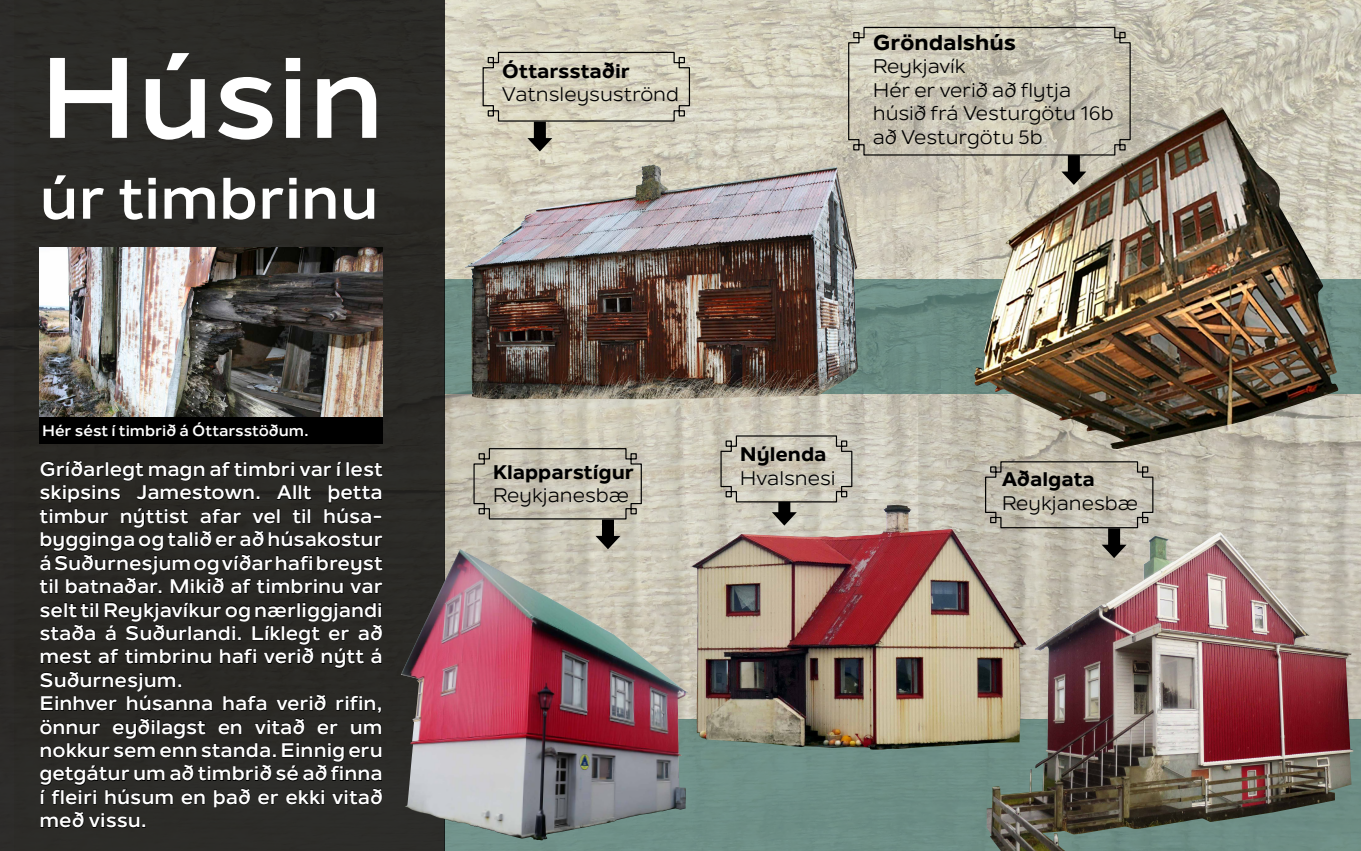
<style>
.page{position:relative;width:1361px;height:851px;background:#fff}
.page>*{position:absolute;margin:0;border:0;box-sizing:border-box;transform-origin:0 0}
.t1{font:700 113.1px "Nolan";color:#fff}
.t2{font:700 57.9px "Nolan";color:#fff}
.t3{font:800 21.3px "Nolan";color:#000}
.t4{font:700 19.5px/23.4px "Nolan";color:#fff}
.t5{font:19.5px/23.4px "Nolan";color:#000}
.t6{font:800 19.5px "Nolan";color:#000}
.t7{font:700 15px "Nolan";color:#fff}
</style>
<div class="page">
<img style="left:444px;top:0;width:917px;height:719px">
<svg style="left:444px;top:719px;width:917px;height:131px;background:#71827e"></svg>
<img style="left:444px;top:278px;width:917px;height:115px">
<div style="left:0;top:0;width:444px;height:850px;background:#2b2b27"></div>
<img style="left:689px;top:504px;width:337px;height:245px">
<img style="left:465px;top:165px;width:188px;height:115px">
<img style="left:401px;top:549px;width:159px;height:291px">
<svg style="left:40px;top:460px;width:343px;height:134px"></svg>
<svg style="left:40px;top:602px;width:342px;height:226px"></svg>
<img style="left:986px;top:535px;width:367px;height:315px">
<svg style="left:473px;top:447px;width:169px;height:73px;background:#bebaab"></svg>
<div style="left:602px;top:519px;width:12px;height:20px;background:#000"></div>
<svg style="left:595px;top:536px;width:25px;height:13px"></svg>
<svg style="left:847px;top:26px;width:284px;height:130px;background:#c4c0b0"></svg>
<svg style="left:482px;top:51px;width:208px;height:71px;background:#cbc7b5"></svg>
<div style="left:534px;top:122px;width:12px;height:20px;background:#000"></div>
<svg style="left:527px;top:138px;width:25px;height:13px"></svg>
<svg style="left:720px;top:434px;width:133px;height:69px;background:#c1bdaf"></svg>
<div style="left:778px;top:501px;width:12px;height:15px;background:#000"></div>
<svg style="left:772px;top:512px;width:25px;height:13px"></svg>
<svg style="left:984px;top:460px;width:170px;height:69px;background:#b9b4a6"></svg>
<div style="left:1108px;top:528px;width:12px;height:20px;background:#000"></div>
<svg style="left:1101px;top:544px;width:25px;height:14px"></svg>
<img style="left:974px;top:107px;width:365px;height:342px">
<img style="left:40px;top:247px;width:343px;height:170px">
<div style="left:40px;top:417px;width:343px;height:26px;background:#000"></div>
<h1 class="t1" style="left:40px;top:30px;width:346px">Húsin</h1>
<h2 class="t2" style="left:40px;top:164px;width:340px">úr timbrinu</h2>
<p class="t6" style="left:502px;top:59px;width:130px">Óttarsstaðir</p>
<p class="t5" style="left:502px;top:83px;width:179px">Vatnsleysuströnd</p>
<p class="t3" style="left:873px;top:30px;width:145px">Gröndalshús</p>
<p class="t5" style="left:873px;top:55px;width:242px">Reykjavík<br>Hér er verið að flytja húsið frá Vesturgötu 16b að Vesturgötu 5b</p>
<p class="t7" style="left:42px;top:421px;width:268px">Hér sést í timbrið á Óttarsstöðum.</p>
<p class="t4" style="left:40px;top:458px;width:345px">Gríðarlegt magn af timbri var í lest skipsins Jamestown. Allt þetta timbur nýttist afar vel til húsa&shy;bygginga og talið er að húsakostur á Suðurnesjum og víðar hafi breyst til batnaðar. Mikið af timbrinu var selt til Reykjavíkur og nærliggjandi staða á Suðurlandi. Líklegt er að mest af timbrinu hafi verið nýtt á<br>Suðurnesjum.<br>Einhver húsanna hafa verið rifin, önnur eyðilagst en vitað er um nokkur sem enn standa. Einnig eru getgátur um að timbrið sé að finna í fleiri húsum en það er ekki vitað með vissu.</p>
<p class="t6" style="left:493px;top:460px;width:143px">Klapparstígur</p>
<p class="t5" style="left:493px;top:484px;width:138px">Reykjanesbæ</p>
<p class="t6" style="left:740px;top:442px;width:88px">Nýlenda</p>
<p class="t5" style="left:740px;top:466px;width:97px">Hvalsnesi</p>
<p class="t6" style="left:1002px;top:467px;width:94px">Aðalgata</p>
<p class="t5" style="left:1002px;top:491px;width:138px">Reykjanesbæ</p>
</div>
